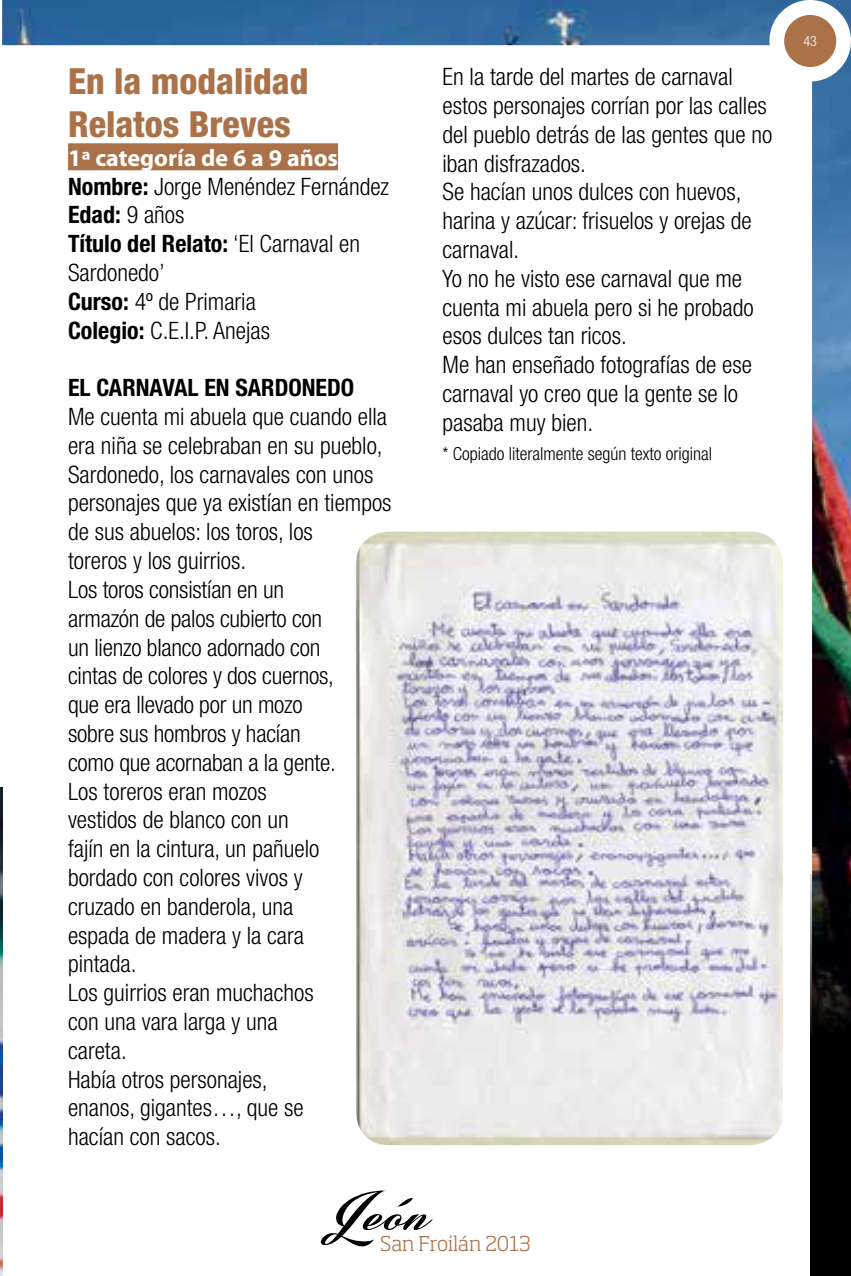
<style>
.page{position:relative;width:851px;height:1276px;background:#fff}
.page>*{position:absolute;margin:0;border:0;box-sizing:border-box;transform-origin:0 0}
.t1{font:83.4px "Phraell";color:#000}
.t2{font:800 condensed 36px/43.2px "Helvetica Neue LT Std";color:#ab7249}
.t3{font:300 condensed 24px/28.8px "Helvetica Neue LT Std";color:#000}
.t4{font:700 condensed 24px "Helvetica Neue LT Std";color:#000}
.t5{font:700 24px "Myriad Pro";color:#fff}
.t6{font:300 20.1px "Soho Std";color:#ab7249}
.t7{font:300 condensed 18px "Helvetica Neue LT Std";color:#000}
.t8{font:300 condensed 14.1px "Helvetica Neue LT Std";color:#fff}
.s1{font-weight:700}
</style>
<div class="page">
<img style="left:0;top:787px;width:2px;height:489px">
<img style="left:2px;top:0;width:848px;height:1276px">
<div style="left:810px;top:874px;width:40px;height:402px;background:#000"></div>
<div style="left:769px;top:0;width:81px;height:82px;background:#fff;border-radius:50%"></div>
<div style="left:784px;top:15px;width:52px;height:52px;background:#ab7249;border-radius:50%"></div>
<div style="left:68px;top:143px;width:270px;height:27px;background:#ab7249"></div>
<img style="left:356px;top:531px;width:426px;height:614px">
<h2 class="t2" style="left:68px;top:59px;width:242px">En la modalidad<br>Relatos Breves</h2>
<p class="t5" style="left:68px;top:142px;width:271px">1ª categoría de 6 a 9 años</p>
<p class="t3" style="left:68px;top:171px;width:322px"><span class="s1">Nombre:</span> Jorge Menéndez Fernández<br><span class="s1">Edad:</span> 9 años<br><span class="s1">Título del Relato:</span> ‘El Carnaval en<br>Sardonedo’<br><span class="s1">Curso:</span> 4º de Primaria<br><span class="s1">Colegio:</span> C.E.I.P. Anejas</p>
<p class="t4" style="left:68px;top:373px;width:288px">EL CARNAVAL EN SARDONEDO</p>
<p class="t3" style="left:68px;top:402px;width:325px">Me cuenta mi abuela que cuando ella era niña se celebraban en su pueblo,<br>Sardonedo, los carnavales con unos personajes que ya existían en tiempos de sus abuelos: los toros, los<br>toreros y los guirrios.<br>Los toros consistían en un<br>armazón de palos cubierto con<br>un lienzo blanco adornado con<br>cintas de colores y dos cuernos,<br>que era llevado por un mozo<br>sobre sus hombros y hacían<br>como que acornaban a la gente.<br>Los toreros eran mozos<br>vestidos de blanco con un<br>fajín en la cintura, un pañuelo bordado con colores vivos y<br>cruzado en banderola, una<br>espada de madera y la cara<br>pintada.<br>Los guirrios eran muchachos<br>con una vara larga y una<br>careta.<br>Había otros personajes,<br>enanos, gigantes…, que se<br>hacían con sacos.</p>
<p class="t3" style="left:442px;top:62px;width:331px">En la tarde del martes de carnaval estos personajes corrían por las calles del pueblo detrás de las gentes que no iban disfrazados.<br>Se hacían unos dulces con huevos, harina y azúcar: frisuelos y orejas de carnaval.<br>Yo no he visto ese carnaval que me cuenta mi abuela pero si he probado esos dulces tan ricos.<br>Me han enseñado fotografías de ese carnaval yo creo que la gente se lo pasaba muy bien.</p>
<p class="t7" style="left:442px;top:443px;width:271px">* Copiado literalmente según texto original</p>
<h1 class="t1" style="left:320px;top:1170px;width:113px">León</h1>
<p class="t6" style="left:380px;top:1231px;width:152px">San Froilán 2013</p>
<p class="t8" style="left:803px;top:33px;width:15px">43</p>
</div>
